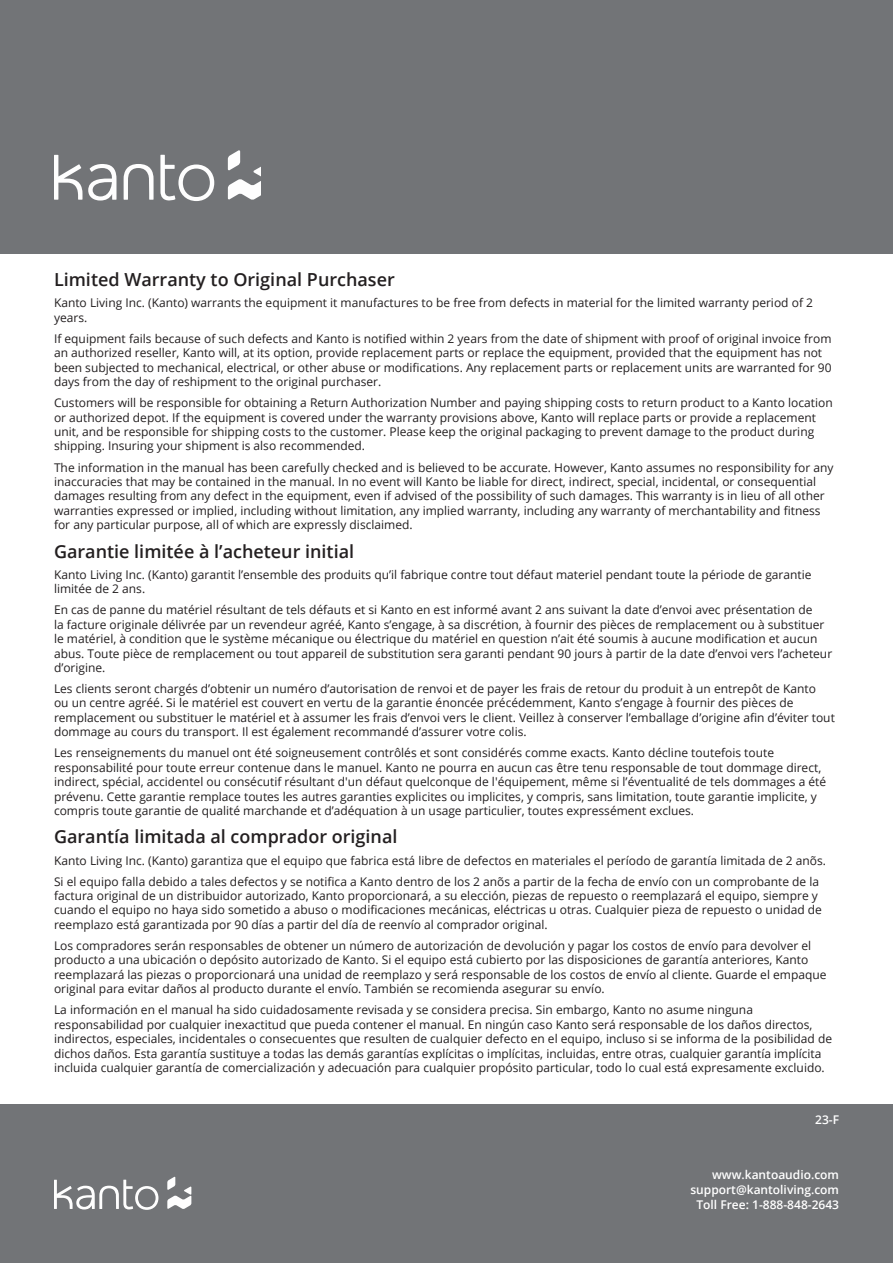
<style>
.page{position:relative;width:893px;height:1263px;background:#fff}
.page>*{position:absolute;margin:0;border:0;box-sizing:border-box;transform-origin:0 0}
.t1{font:600 18px "Open Sans";color:#231f20}
.t2{font:12px/14.4px "Open Sans";color:#231f20}
.t3{font:600 12px/15px "Open Sans";color:#fff;text-align:right}
</style>
<div class="page">
<div style="left:0;top:0;width:893px;height:253px;background:#727477"></div>
<div style="left:0;top:1104px;width:893px;height:159px;background:#727477"></div>
<svg style="left:228px;top:150px;width:33px;height:50px"></svg>
<svg style="left:124px;top:164px;width:30px;height:36px"></svg>
<svg style="left:160px;top:155px;width:54px;height:46px"></svg>
<svg style="left:54px;top:155px;width:63px;height:46px"></svg>
<svg style="left:167px;top:1176px;width:24px;height:33px"></svg>
<svg style="left:54px;top:1180px;width:104px;height:30px"></svg>
<h1 class="t1" style="left:54px;top:267px;width:342px">Limited Warranty to Original Purchaser</h1>
<p class="t2" style="left:54px;top:295px;width:760px">Kanto Living Inc. (Kanto) warrants the equipment it manufactures to be free from defects in material for the limited warranty period of 2 years.</p>
<p class="t2" style="left:54px;top:331px;width:779px">If equipment fails because of such defects and Kanto is notified within 2 years from the date of shipment with proof of original invoice from an authorized reseller, Kanto will, at its option, provide replacement parts or replace the equipment, provided that the equipment has not been subjected to mechanical, electrical, or other abuse or modifications. Any replacement parts or replacement units are warranted for 90 days from the day of reshipment to the original purchaser.</p>
<p class="t2" style="left:54px;top:395px;width:780px">Customers will be responsible for obtaining a Return Authorization Number and paying shipping costs to return product to a Kanto location or authorized depot. If the equipment is covered under the warranty provisions above, Kanto will replace parts or provide a replacement unit, and be responsible for shipping costs to the customer. Please keep the original packaging to prevent damage to the product during shipping. Insuring your shipment is also recommended.</p>
<p class="t2" style="left:54px;top:460px;width:781px">The information in the manual has been carefully checked and is believed to be accurate. However, Kanto assumes no responsibility for any inaccuracies that may be contained in the manual. In no event will Kanto be liable for direct, indirect, special, incidental, or consequential damages resulting from any defect in the equipment, even if advised of the possibility of such damages. This warranty is in lieu of all other warranties expressed or implied, including without limitation, any implied warranty, including any warranty of merchantability and fitness for any particular purpose, all of which are expressly disclaimed.</p>
<h1 class="t1" style="left:54px;top:539px;width:302px">Garantie limitée à l’acheteur initial</h1>
<p class="t2" style="left:54px;top:567px;width:759px">Kanto Living Inc. (Kanto) garantit l’ensemble des produits qu’il fabrique contre tout défaut materiel pendant toute la période de garantie limitée de 2 ans.</p>
<p class="t2" style="left:54px;top:602px;width:780px">En cas de panne du matériel résultant de tels défauts et si Kanto en est informé avant 2 ans suivant la date d’envoi avec présentation de<br>la facture originale délivrée par un revendeur agréé, Kanto s’engage, à sa discrétion, à fournir des pièces de remplacement ou à substituer le matériel, à condition que le système mécanique ou électrique du matériel en question n’ait été soumis à aucune modification et aucun abus. Toute pièce de remplacement ou tout appareil de substitution sera garanti pendant 90 jours à partir de la date d’envoi vers l’acheteur d’origine.</p>
<p class="t2" style="left:54px;top:681px;width:782px">Les clients seront chargés d’obtenir un numéro d’autorisation de renvoi et de payer les frais de retour du produit à un entrepôt de Kanto<br>ou un centre agréé. Si le matériel est couvert en vertu de la garantie énoncée précédemment, Kanto s’engage à fournir des pièces de remplacement ou substituer le matériel et à assumer les frais d’envoi vers le client. Veillez à conserver l’emballage d’origine afin d’éviter tout dommage au cours du transport. Il est également recommandé d’assurer votre colis.</p>
<p class="t2" style="left:54px;top:745px;width:774px">Les renseignements du manuel ont été soigneusement contrôlés et sont considérés comme exacts. Kanto décline toutefois toute responsabilité pour toute erreur contenue dans le manuel. Kanto ne pourra en aucun cas être tenu responsable de tout dommage direct, indirect, spécial, accidentel ou consécutif résultant d'un défaut quelconque de l'équipement, même si l’éventualité de tels dommages a été prévenu. Cette garantie remplace toutes les autres garanties explicites ou implicites, y compris, sans limitation, toute garantie implicite, y compris toute garantie de qualité marchande et d’adéquation à un usage particulier, toutes expressément exclues.</p>
<h1 class="t1" style="left:54px;top:824px;width:345px">Garantía limitada al comprador original</h1>
<p class="t2" style="left:54px;top:849px;width:773px;line-height:21.1px">Kanto Living Inc. (Kanto) garantiza que el equipo que fabrica está libre de defectos en materiales el período de garantía limitada de 2 anõs.<br>Si el equipo falla debido a tales defectos y se notifica a Kanto dentro de los 2 anõs a partir de la fecha de envío con un comprobante de la</p>
<p class="t2" style="left:54px;top:888px;width:769px">factura original de un distribuidor autorizado, Kanto proporcionará, a su elección, piezas de repuesto o reemplazará el equipo, siempre y cuando el equipo no haya sido sometido a abuso o modificaciones mecánicas, eléctricas u otras. Cualquier pieza de repuesto o unidad de reemplazo está garantizada por 90 días a partir del día de reenvío al comprador original.</p>
<p class="t2" style="left:54px;top:938px;width:774px">Los compradores serán responsables de obtener un número de autorización de devolución y pagar los costos de envío para devolver el producto a una ubicación o depósito autorizado de Kanto. Si el equipo está cubierto por las disposiciones de garantía anteriores, Kanto reemplazará las piezas o proporcionará una unidad de reemplazo y será responsable de los costos de envío al cliente. Guarde el empaque original para evitar daños al producto durante el envío. También se recomienda asegurar su envío.</p>
<p class="t2" style="left:54px;top:1002px;width:780px">La información en el manual ha sido cuidadosamente revisada y se considera precisa. Sin embargo, Kanto no asume ninguna responsabilidad por cualquier inexactitud que pueda contener el manual. En ningún caso Kanto será responsable de los daños directos, indirectos, especiales, incidentales o consecuentes que resulten de cualquier defecto en el equipo, incluso si se informa de la posibilidad de dichos daños. Esta garantía sustituye a todas las demás garantías explícitas o implícitas, incluidas, entre otras, cualquier garantía implícita incluida cualquier garantía de comercialización y adecuación para cualquier propósito particular, todo lo cual está expresamente excluido.</p>
<p class="t3" style="left:815px;top:1111px;width:25px">23-F</p>
<p class="t3" style="left:690px;top:1167px;width:150px">www.kantoaudio.com support@kantoliving.com<br>Toll Free: 1-888-848-2643</p>
</div>
